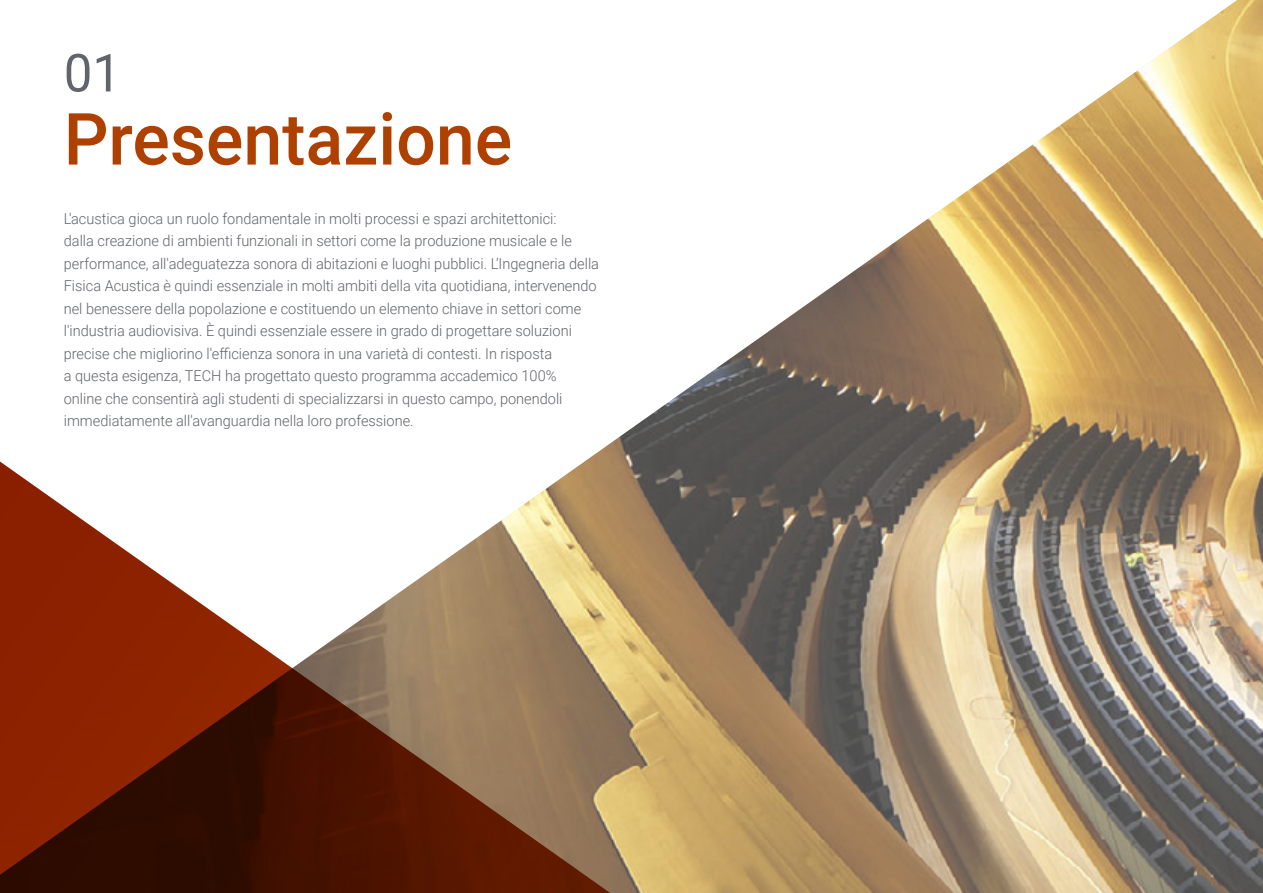
<style>
.page{position:relative;width:1263px;height:893px;background:#fff}
.page>*{position:absolute;margin:0;border:0;box-sizing:border-box;transform-origin:0 0}
.t1{font:500 72px "Roboto";color:#ae4000}
.t2{font:52.5px "Roboto";color:#61646a}
.t3{font:300 15px/22.5px "Roboto";color:#61646a}
</style>
<div class="page">
<img style="left:606px;top:0;width:657px;height:893px">
<svg style="left:0;top:446px;width:640px;height:447px"></svg>
<h2 class="t2" style="left:64px;top:36px;width:59px">01</h2>
<h1 class="t1" style="left:64px;top:89px;width:450px">Presentazione</h1>
<p class="t3" style="left:64px;top:207px;width:537px">L'acustica gioca un ruolo fondamentale in molti processi e spazi architettonici:<br>dalla creazione di ambienti funzionali in settori come la produzione musicale e le performance, all'adeguatezza sonora di abitazioni e luoghi pubblici. L’Ingegneria della Fisica Acustica è quindi essenziale in molti ambiti della vita quotidiana, intervenendo nel benessere della popolazione e costituendo un elemento chiave in settori come l'industria audiovisiva. È quindi essenziale essere in grado di progettare soluzioni precise che migliorino l'efficienza sonora in una varietà di contesti. In risposta<br>a questa esigenza, TECH ha progettato questo programma accademico 100%<br>online che consentirà agli studenti di specializzarsi in questo campo, ponendoli immediatamente all'avanguardia nella loro professione.</p>
</div>
